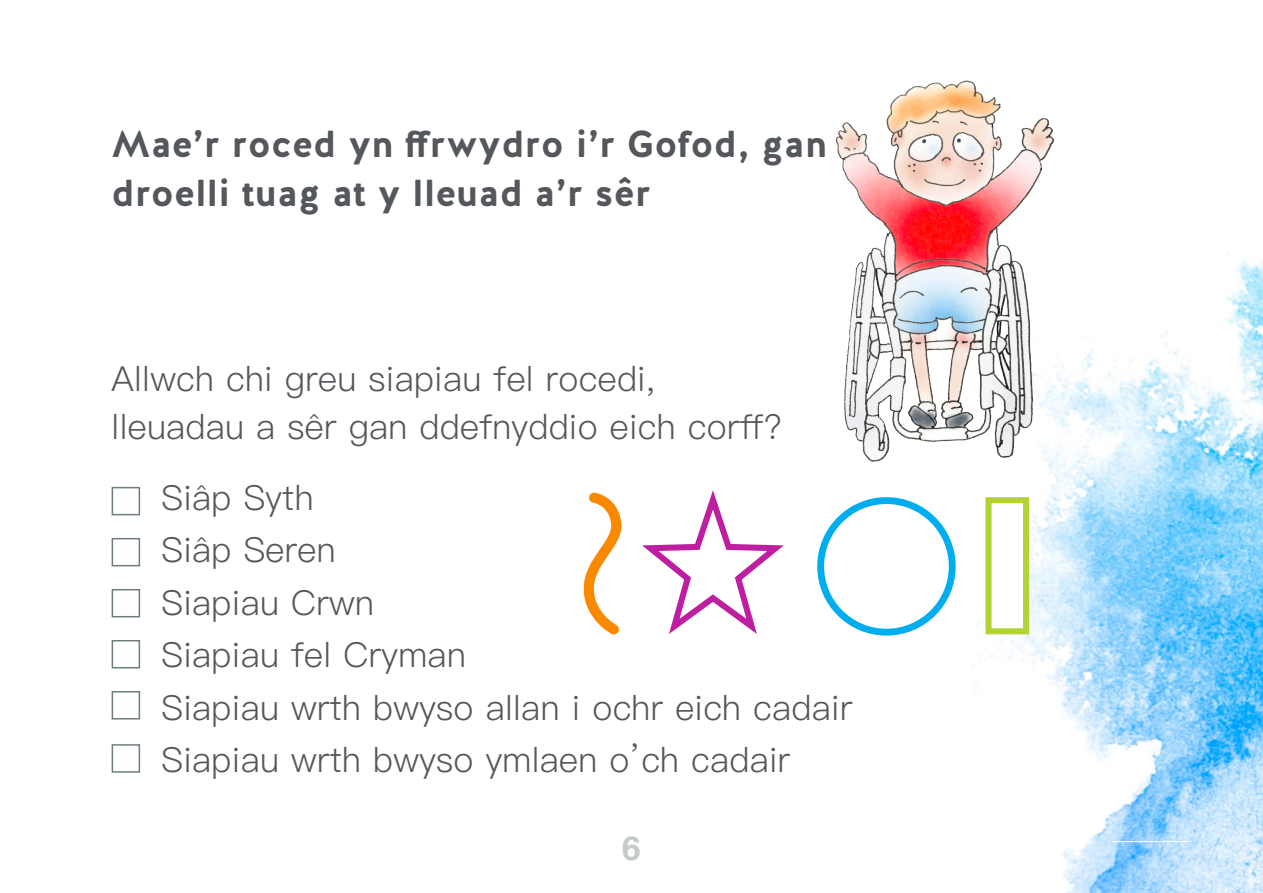
<style>
.page{position:relative;width:1263px;height:893px;background:#fff}
.page>*{position:absolute;margin:0;border:0;box-sizing:border-box;transform-origin:0 0}
.t1{font:700 37.5px/49.5px "Halis R";letter-spacing:.01em;color:#54585c}
.t2{font:300 34.5px/48px "Ping Fang HK";letter-spacing:.01em;color:#54585c}
.t3{font:700 33px "Helvetica";color:#c6caca;scale:1.05 1}
</style>
<div class="page">
<img style="left:980px;top:254px;width:283px;height:639px">
<img style="left:1225px;top:411px;width:38px;height:93px">
<svg style="left:642px;top:492px;width:142px;height:142px"></svg>
<div style="left:817px;top:497px;width:139px;height:139px;border:7px solid #00aeef;border-radius:50%"></div>
<div style="left:985px;top:497px;width:44px;height:137px;background:#fff;border:6px solid #b3d236"></div>
<svg style="left:583px;top:492px;width:39px;height:143px"></svg>
<img style="left:835px;top:80px;width:266px;height:405px">
<hr style="left:1112px;top:841px;width:79px;height:1px;background:#fff">
<div style="left:112px;top:487px;width:28px;height:28px;border:2px solid #6f7c7d"></div>
<div style="left:112px;top:538px;width:28px;height:28px;border:2px solid #6f7c7d"></div>
<div style="left:112px;top:589px;width:28px;height:28px;border:2px solid #6f7c7d"></div>
<div style="left:112px;top:640px;width:28px;height:28px;border:2px solid #6f7c7d"></div>
<div style="left:112px;top:691px;width:28px;height:28px;border:2px solid #6f7c7d"></div>
<div style="left:112px;top:744px;width:28px;height:29px;border:2px solid #6f7c7d"></div>
<p class="t1" style="left:112px;top:120px;width:717px">Mae’r roced yn ffrwydro i’r Gofod, gan droelli tuag at y lleuad a’r sêr</p>
<p class="t2" style="left:112px;top:354px;width:672px">Allwch chi greu siapiau fel rocedi, lleuadau a sêr gan ddefnyddio eich corff?</p>
<p class="t2" style="left:162px;top:473px;width:153px">Siâp Syth</p>
<p class="t2" style="left:162px;top:526px;width:175px">Siâp Seren</p>
<p class="t2" style="left:162px;top:578px;width:214px">Siapiau Crwn</p>
<p class="t2" style="left:162px;top:631px;width:306px">Siapiau fel Cryman</p>
<p class="t2" style="left:162px;top:683px;width:692px">Siapiau wrth bwyso allan i ochr eich cadair</p>
<p class="t2" style="left:162px;top:736px;width:630px">Siapiau wrth bwyso ymlaen o’ch cadair</p>
<p class="t3" style="left:622px;top:822px;width:20px">6</p>
</div>
